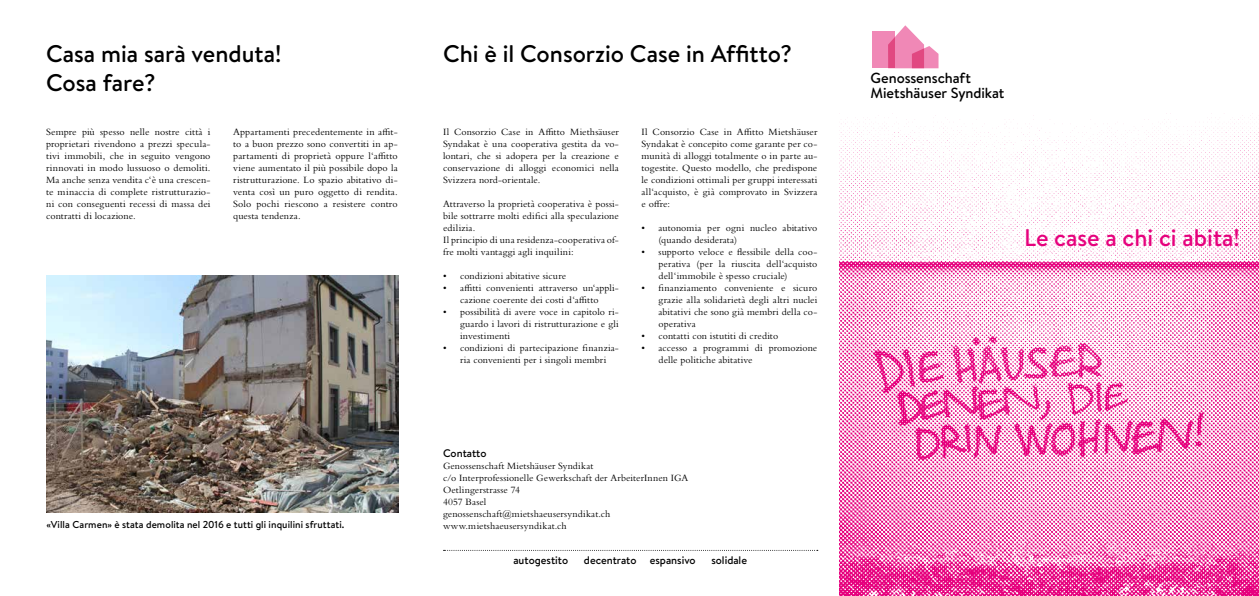
<style>
.page{position:relative;width:1259px;height:596px;background:#fff}
.page>*{position:absolute;margin:0;border:0;box-sizing:border-box;transform-origin:0 0}
.t1{font:500 24px/28.8px "Brandon Text";color:#000}
.t2{font:500 24px "Brandon Text";color:#e6007d}
.t3{font:500 14.6px/14.7px "Brandon Text";letter-spacing:-.005em;color:#000}
.t4{font:500 11px "Brandon Text";color:#000}
.t5{font:10px/12px "Bembo Std";letter-spacing:.01em;color:#000;text-align:justify}
.t6{font:500 10px "Brandon Text";letter-spacing:.01em;color:#000}
</style>
<div class="page">
<img style="left:839px;top:113px;width:420px;height:482px">
<svg style="left:895px;top:25px;width:43px;height:43px"></svg>
<svg style="left:872px;top:31px;width:23px;height:37px"></svg>
<svg style="left:443px;top:549px;width:375px;height:1px"></svg>
<img style="left:47px;top:276px;width:351px;height:235px">
<h1 class="t1" style="left:46px;top:39px;width:237px">Casa mia sarà venduta!<br>Cosa fare?</h1>
<p class="t5" style="left:46px;top:126px;width:166px">Sempre più spesso nelle nostre città i proprietari rivendono a prezzi specula&shy;tivi immobili, che in seguito vengono rinnovati in modo lussuoso o demoliti.<br>Ma anche senza vendita c‘è una crescen&shy;te minaccia di complete ristrutturazio&shy;ni con conseguenti recessi di massa dei contratti di locazione.</p>
<p class="t5" style="left:233px;top:126px;width:166px">Appartamenti precedentemente in affit&shy;to a buon prezzo sono convertiti in ap&shy;partamenti di proprietà oppure l‘affitto viene aumentato il più possibile dopo la ristrutturazione. Lo spazio abitativo di&shy;venta così un puro oggetto di rendita.<br>Solo pochi riescono a resistere contro questa tendenza.</p>
<h1 class="t1" style="left:443px;top:39px;width:350px">Chi è il Consorzio Case in Affitto?</h1>
<p class="t5" style="left:443px;top:126px;width:177px">Il Consorzio Case in Affitto Miethsäuser Syndakat è una cooperativa gestita da vo&shy;lontari, che si adopera per la creazione e conservazione di alloggi economici nella Svizzera nord-orientale.</p>
<p class="t5" style="left:443px;top:198px;width:177px;text-align:left">Attraverso la proprietà cooperativa è possi&shy;bile sottrarre molti edifici alla speculazione edilizia.<br>Il principio di una residenza-cooperativa of&shy;fre molti vantaggi agli inquilini:</p>
<p class="t5" style="left:443px;top:270px;width:125px">• condizioni abitative sicure</p>
<p class="t5" style="left:443px;top:282px;width:177px;text-align:center">• affitti convenienti attraverso un‘appli&shy;cazione coerente dei costi d‘affitto</p>
<p class="t5" style="left:460px;top:306px;width:160px;text-indent:-17px">• possibilità di avere voce in capitolo ri&shy;guardo i lavori di ristrutturazione e gli investimenti</p>
<p class="t5" style="left:443px;top:342px;width:177px;text-align:center">• condizioni di partecipazione finanzia&shy;ria convenienti per i singoli membri</p>
<p class="t5" style="left:641px;top:126px;width:177px">Il Consorzio Case in Affitto Mietshäuser Syndakat è concepito come garante per co&shy;munità di alloggi totalmente o in parte au&shy;togestite. Questo modello, che predispone le condizioni ottimali per gruppi interessati all‘acquisto, è già comprovato in Svizzera e offre:</p>
<p class="t5" style="left:658px;top:222px;width:160px;text-indent:-17px">• autonomia per ogni nucleo abitativo (quando desiderata)</p>
<p class="t5" style="left:658px;top:246px;width:160px;text-indent:-17px">• supporto veloce e flessibile della coo&shy;perativa (per la riuscita dell‘acquisto dell‘immobile è spesso cruciale)</p>
<p class="t5" style="left:658px;top:282px;width:160px;text-indent:-17px">• finanziamento conveniente e sicuro grazie alla solidarietà degli altri nuclei abitativi che sono già membri della co&shy;operativa</p>
<p class="t5" style="left:641px;top:330px;width:138px">• contatti con istutiti di credito</p>
<p class="t5" style="left:658px;top:342px;width:160px;text-indent:-17px">• accesso a programmi di promozione delle politiche abitative</p>
<p class="t4" style="left:443px;top:445px;width:45px">Contatto</p>
<p class="t5" style="left:443px;top:459px;width:247px;text-align:left">Genossenschaft Mietshäuser Syndikat<br>c/o Interprofessionelle Gewerkschaft der ArbeiterInnen IGA Oetlingerstrasse 74<br>4057 Basel<br>genossenschaft@mietshaeusersyndikat.ch</p>
<p class="t6" style="left:47px;top:517px;width:299px">«Villa Carmen» è stata demolita nel 2016 e tutti gli inquilini sfruttati.</p>
<p class="t5" style="left:443px;top:519px;width:125px">www.mietshaeusersyndikat.ch</p>
<p class="t4" style="left:513px;top:552px;width:56px">autogestito</p>
<p class="t4" style="left:584px;top:552px;width:113px">decentrato espansivo</p>
<p class="t4" style="left:711px;top:552px;width:37px">solidale</p>
<h2 class="t3" style="left:870px;top:70px;width:136px">Genossenschaft<br>Mietshäuser Syndikat</h2>
<h1 class="t2" style="left:1024px;top:221px;width:217px">Le case a chi ci abita!</h1>
</div>
